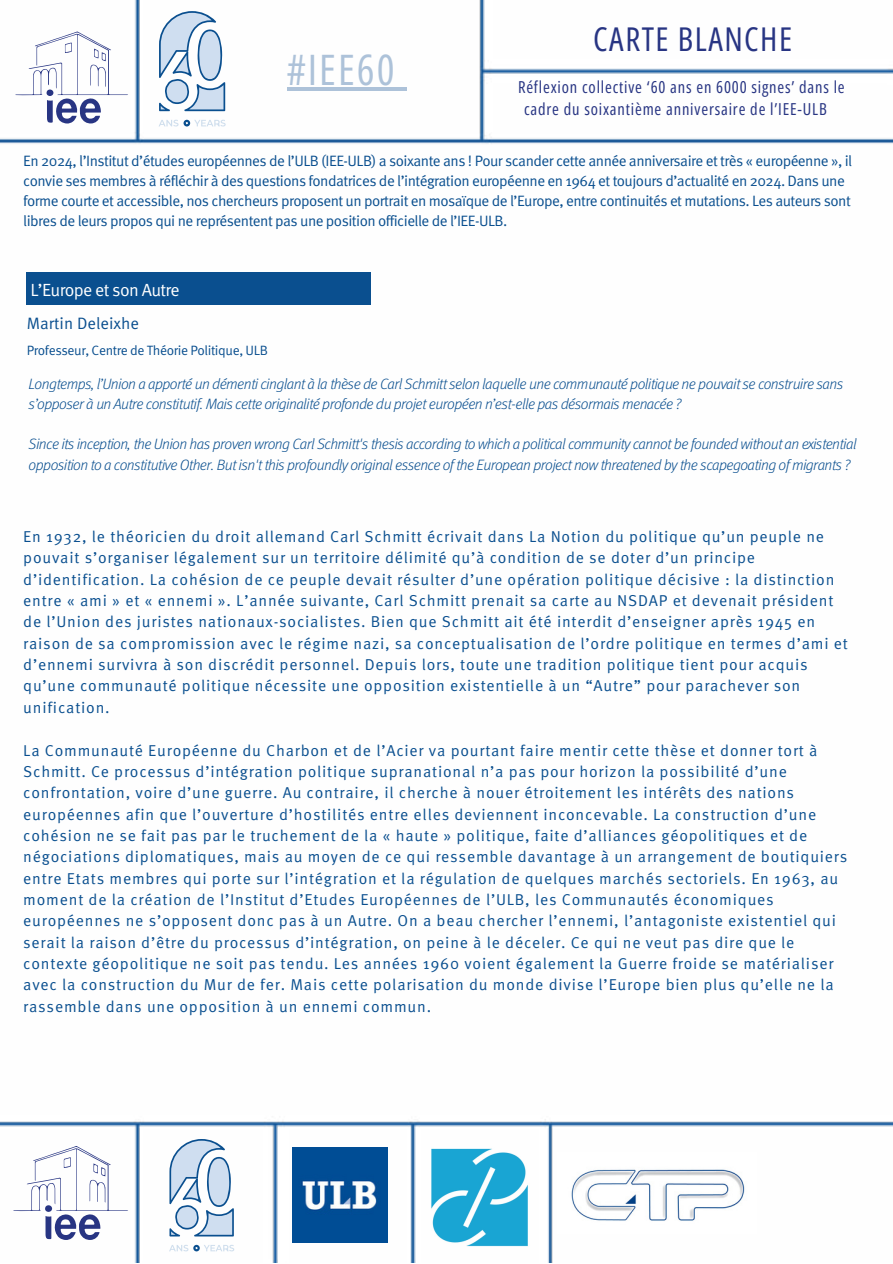
<style>
.page{position:relative;width:893px;height:1264px;background:#fff}
.page>*{position:absolute;margin:0;border:0;box-sizing:border-box;transform-origin:0 0}
.t1{font:42px "Open Sans Condensed";letter-spacing:.05em;color:#adc2d9}
.t2{font:32.85px "Open Sans Condensed";letter-spacing:.045em;color:#283583}
.t3{font:17.7px "Meta OT Norm";letter-spacing:-.035em;color:#fff}
.t4{font:16.5px/22.5px "Open Sans Condensed";letter-spacing:.05em;color:#283583}
.t5{font:16.5px "Meta OT Norm";color:#0a4f8f}
.t6{font:15.75px/21.3px "Meta OT Norm";letter-spacing:.05em;color:#0a4f8f}
.t7{font:italic 300 15px/20.2px "Meta OT";letter-spacing:-.035em;color:#0a4f8f}
.t8{font:15px/20.2px "Meta OT Norm";letter-spacing:-.035em;color:#0a4f8f}
.t9{font:13.5px "Meta OT Norm";letter-spacing:-.03em;color:#0a4f8f}
</style>
<div class="page">
<img style="left:0;top:0;width:892px;height:1262px">
<div style="left:27px;top:272px;width:344px;height:33px;background:#0a4f8f"></div>
<svg style="left:159px;top:11px;width:66px;height:100px"></svg>
<svg style="left:158px;top:120px;width:68px;height:6px"></svg>
<svg style="left:15px;top:32px;width:113px;height:92px"></svg>
<img style="left:292px;top:1147px;width:95px;height:94px">
<svg style="left:13px;top:1145px;width:115px;height:95px"></svg>
<svg style="left:169px;top:1138px;width:65px;height:98px"></svg>
<svg style="left:169px;top:1244px;width:65px;height:7px"></svg>
<img style="left:421px;top:1140px;width:114px;height:114px">
<hr style="left:287px;top:87px;width:109px;height:3px;background:#adc2d9">
<svg style="left:396px;top:87px;width:10px;height:3px"></svg>
<img style="left:557px;top:1152px;width:199px;height:81px">
<h1 class="t1" style="left:287px;top:40px;width:109px">#IEE60</h1>
<h3 class="t2" style="left:593px;top:15px;width:200px">CARTE BLANCHE</h3>
<h3 class="t4" style="left:524px;top:75px;width:322px;text-indent:-6px">Réflexion collective ‘60 ans en 6000 signes’ dans le cadre du soixantième anniversaire de l’IEE-ULB</h3>
<h4 class="t8" style="left:23px;top:149px;width:830px">En 2024, l’Institut d’études européennes de l’ULB (IEE-ULB) a soixante ans ! Pour scander cette année anniversaire et très « européenne », il convie ses membres à réfléchir à des questions fondatrices de l’intégration européenne en 1964 et toujours d’actualité en 2024. Dans une forme courte et accessible, nos chercheurs proposent un portrait en mosaïque de l’Europe, entre continuités et mutations. Les auteurs sont libres de leurs propos qui ne représentent pas une position officielle de l’IEE-ULB.</h4>
<h4 class="t3" style="left:30px;top:276px;width:151px">L’Europe et son Autre</h4>
<h3 class="t5" style="left:27px;top:310px;width:114px">Martin Deleixhe</h3>
<p class="t9" style="left:27px;top:340px;width:242px">Professeur, Centre de Théorie Politique, ULB</p>
<h4 class="t7" style="left:29px;top:372px;width:816px">Longtemps, l’Union a apporté un démenti cinglant à la thèse de Carl Schmitt selon laquelle une communauté politique ne pouvait se construire sans s’opposer à un Autre constitutif. Mais cette originalité profonde du projet européen n’est-elle pas désormais menacée ?</h4>
<h4 class="t7" style="left:29px;top:433px;width:829px">Since its inception, the Union has proven wrong Carl Schmitt's thesis according to which a political community cannot be founded without an existential opposition to a constitutive Other. But isn't this profoundly original essence of the European project now threatened by the scapegoating ofmigrants ?</h4>
<p class="t6" style="left:23px;top:525px;width:826px">En 1932, le théoricien du droit allemand Carl Schmitt écrivait dans La Notion du politique qu’un peuple ne pouvait s’organiser légalement sur un territoire délimité qu’à condition de se doter d’un principe d’identification. La cohésion de ce peuple devait résulter d’une opération politique décisive : la distinction entre « ami » et « ennemi ». L’année suivante, Carl Schmitt prenait sa carte au NSDAP et devenait président de l’Union des juristes nationaux-socialistes. Bien que Schmitt ait été interdit d’enseigner après 1945 en raison de sa compromission avec le régime nazi, sa conceptualisation de l’ordre politique en termes d’ami et d’ennemi survivra à son discrédit personnel. Depuis lors, toute une tradition politique tient pour acquis qu’une communauté politique nécessite une opposition existentielle à un “Autre” pour parachever son unification.</p>
<h2 class="t6" style="left:23px;top:738px;width:825px">La Communauté Européenne du Charbon et de l’Acier va pourtant faire mentir cette thèse et donner tort à Schmitt. Ce processus d’intégration politique supranational n’a pas pour horizon la possibilité d’une confrontation, voire d’une guerre. Au contraire, il cherche à nouer étroitement les intérêts des nations européennes afin que l’ouverture d’hostilités entre elles deviennent inconcevable. La construction d’une cohésion ne se fait pas par le truchement de la « haute » politique, faite d’alliances géopolitiques et de négociations diplomatiques, mais au moyen de ce qui ressemble davantage à un arrangement de boutiquiers entre Etats membres qui porte sur l’intégration et la régulation de quelques marchés sectoriels. En 1963, au moment de la création de l’Institut d’Etudes Européennes de l’ULB, les Communautés économiques européennes ne s’opposent donc pas à un Autre. On a beau chercher l’ennemi, l’antagoniste existentiel qui serait la raison d’être du processus d’intégration, on peine à le déceler. Ce qui ne veut pas dire que le contexte géopolitique ne soit pas tendu. Les années 1960 voient également la Guerre froide se matérialiser avec la construction du Mur de fer. Mais cette polarisation du monde divise l’Europe bien plus qu’elle ne la rassemble dans une opposition à un ennemi commun.</h2>
</div>
